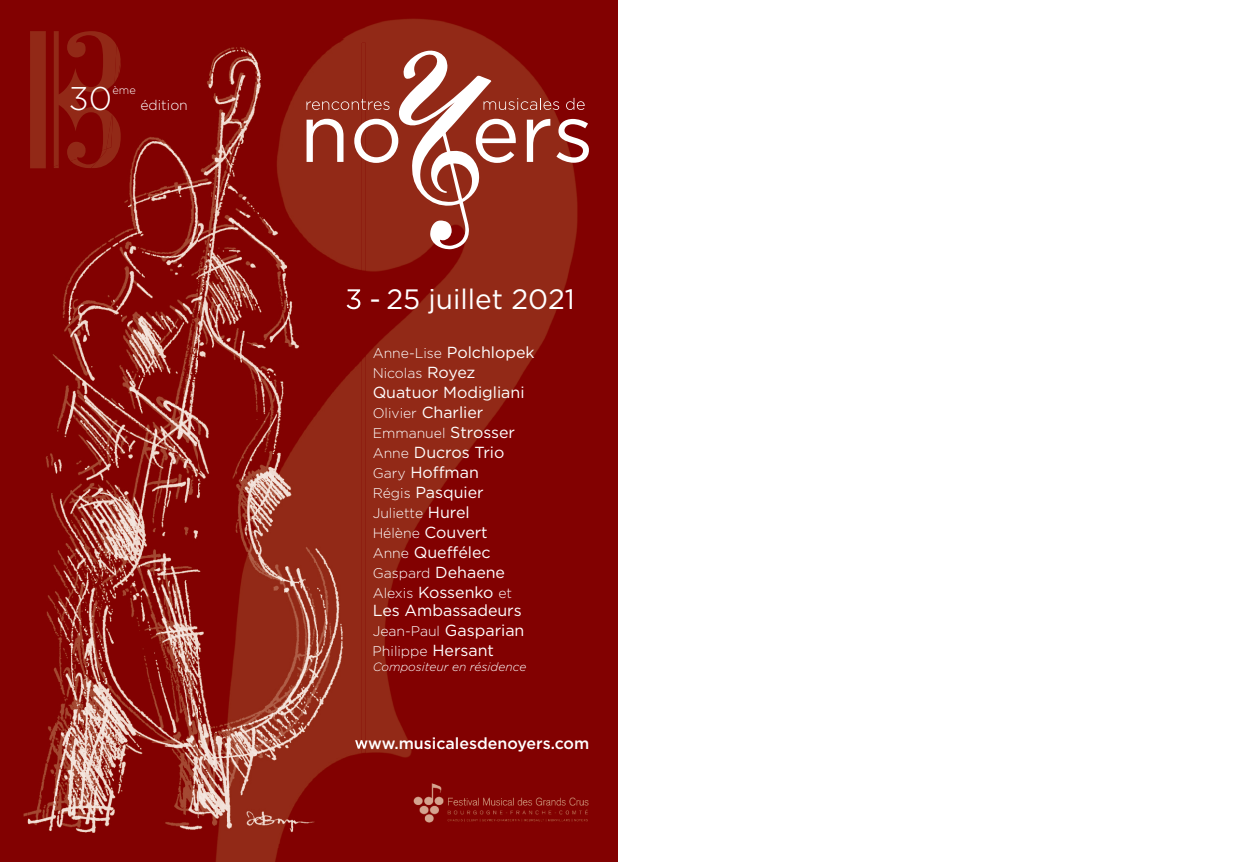
<style>
.page{position:relative;width:1236px;height:862px;background:#fff}
.page>*{position:absolute;margin:0;border:0;box-sizing:border-box;transform-origin:0 0}
.t1{font:300 32.8px "Gotham";color:#fff}
.t2{font:28px "Gotham";color:#fff}
.t3{font:16px/20px "Gotham";color:#fff}
.t4{font:500 16px "Gotham";color:#fff}
.t5{font:300 14px/20px "Gotham";color:#fff}
.t6{font:italic 300 12px "Gotham";color:#fff}
.t7{font:300 11px "Gotham";color:#fff}
.s1{font-weight:300;font-size:14px}
.s2{font-weight:400;font-size:16px}
</style>
<div class="page">
<div style="left:0;top:0;width:618px;height:862px;background:#820101"></div>
<img style="left:215px;top:18px;width:359px;height:844px">
<img style="left:411px;top:782px;width:178px;height:42px">
<img style="left:215px;top:39px;width:147px;height:4px">
<img style="left:27px;top:43px;width:338px;height:804px">
<svg style="left:355px;top:739px;width:10px;height:10px"></svg>
<img style="left:347px;top:289px;width:13px;height:20px">
<img style="left:236px;top:805px;width:99px;height:38px">
<svg style="left:306px;top:50px;width:283px;height:199px;background:#a04538"></svg>
<svg style="left:30px;top:43px;width:91px;height:125px"></svg>
<p class="t7" style="left:112px;top:84px;width:25px">ème</p>
<h1 class="t1" style="left:69px;top:79px;width:45px">30</h1>
<p class="t5" style="left:140px;top:95px;width:49px">édition</p>
<h2 class="t2" style="left:345px;top:283px;width:231px">3 - 25 juillet 2021</h2>
<p class="t3" style="left:373px;top:343px;width:163px"><span class="s1">Anne-Lise</span> Polchlopek</p>
<p class="t5" style="left:373px;top:363px;width:104px">Nicolas <span class="s2">Royez</span></p>
<p class="t3" style="left:373px;top:383px;width:153px">Quatuor Modigliani<br><span class="s1">Olivier</span> Charlier</p>
<p class="t5" style="left:373px;top:423px;width:144px">Emmanuel <span class="s2">Strosser</span></p>
<p class="t3" style="left:373px;top:443px;width:133px"><span class="s1">Anne</span> Ducros Trio<br><span class="s1">Gary</span> Hoffman<br><span class="s1">Régis</span> Pasquier</p>
<p class="t5" style="left:373px;top:503px;width:99px">Juliette <span class="s2">Hurel</span></p>
<p class="t3" style="left:373px;top:523px;width:120px"><span class="s1">Hélène</span> Couvert<br><span class="s1">Anne</span> Queffélec</p>
<p class="t5" style="left:373px;top:563px;width:141px">Gaspard <span class="s2">Dehaene<br></span>Alexis <span class="s2">Kossenko</span> et</p>
<p class="t3" style="left:373px;top:601px;width:151px">Les Ambassadeurs</p>
<p class="t5" style="left:373px;top:621px;width:153px">Jean-Paul <span class="s2">Gasparian<br></span>Philippe <span class="s2">Hersant</span></p>
<p class="t6" style="left:373px;top:659px;width:155px">Compositeur en résidence</p>
<p class="t4" style="left:355px;top:734px;width:236px">www.musicalesdenoyers.com</p>
</div>
